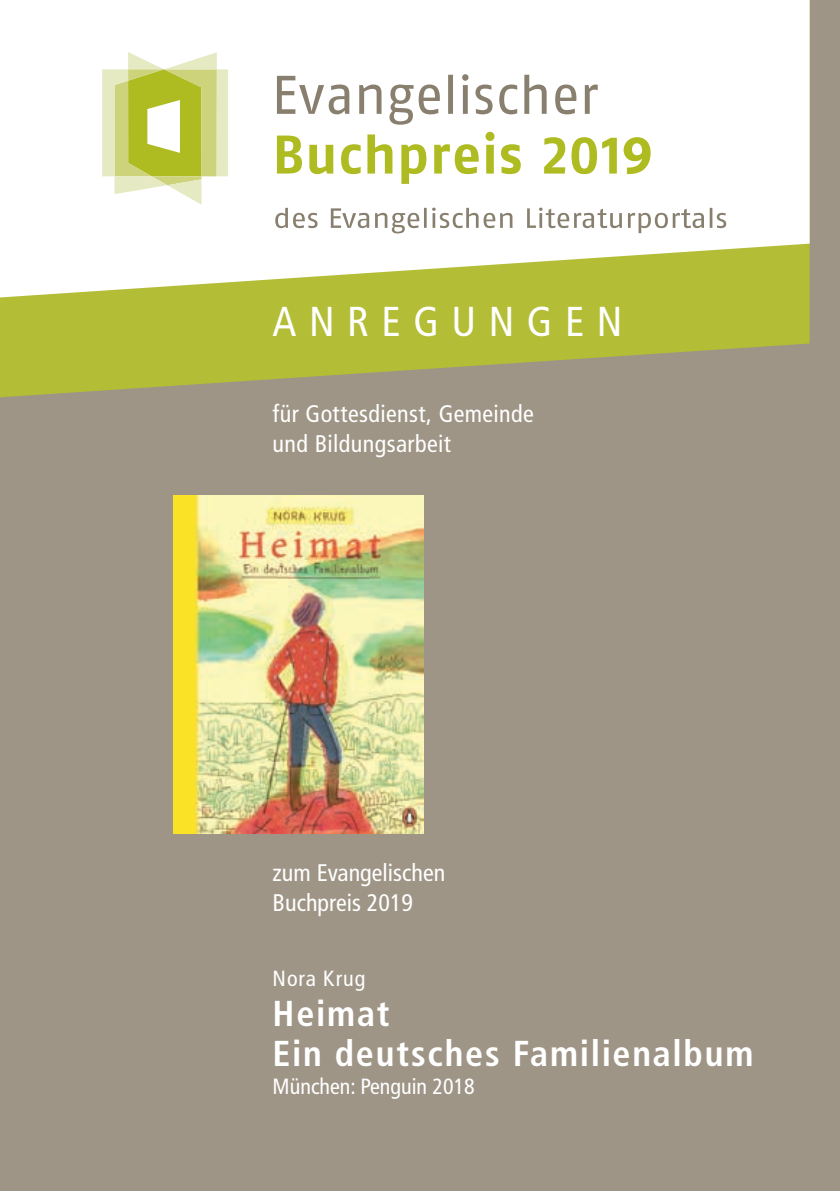
<style>
.page{position:relative;width:840px;height:1191px;background:#fff}
.page>*{position:absolute;margin:0;border:0;box-sizing:border-box;transform-origin:0 0}
.t1{font:700 55px "Myriad Pro";color:#aebc21}
.t2{font:condensed 41.8px "Frutiger";letter-spacing:.3em;color:#fff}
.t3{font:700 condensed 36px/40px "Frutiger";letter-spacing:.05em;color:#fff}
.t4{font:condensed 24px/30px "Frutiger";letter-spacing:.01em;color:#fff}
.t5{font:condensed 22px "Frutiger";color:#fff}
.t6{font:condensed 22px "Frutiger";letter-spacing:.04em;color:#fff}
</style>
<div class="page">
<div style="left:0;top:0;width:839px;height:1191px;background:#9e9586"></div>
<svg style="left:0;top:297px;width:809px;height:100px;fill:#b3bd35"></svg>
<svg style="left:0;top:0;width:809px;height:297px;background:#f5f6e6"></svg>
<svg style="left:275px;top:207px;width:457px;height:26px;background:#e5e3df"></svg>
<svg style="left:277px;top:132px;width:339px;height:52px;background:#e6eabc"></svg>
<svg style="left:277px;top:74px;width:320px;height:51px;background:#e3e0dd"></svg>
<div style="left:216px;top:69px;width:12px;height:107px;background:#e6eac3"></div>
<svg style="left:102px;top:52px;width:115px;height:153px;background:#d5db8f"></svg>
<img style="left:173px;top:495px;width:250px;height:338px">
<h1 class="t1" style="left:621px;top:119px;width:32px">9</h1>
<h2 class="t2" style="left:272px;top:297px;width:351px">ANREGUNGEN</h2>
<p class="t4" style="left:272px;top:399px;width:262px">für Gottesdienst, Gemeinde und Bildungsarbeit</p>
<p class="t4" style="left:272px;top:858px;width:174px">zum Evangelischen<br>Buchpreis 2019</p>
<p class="t6" style="left:272px;top:966px;width:94px">Nora Krug</p>
<h3 class="t3" style="left:272px;top:994px;width:482px">Heimat<br>Ein deutsches Familienalbum</h3>
<p class="t5" style="left:272px;top:1074px;width:203px">München: Penguin 2018</p>
</div>
